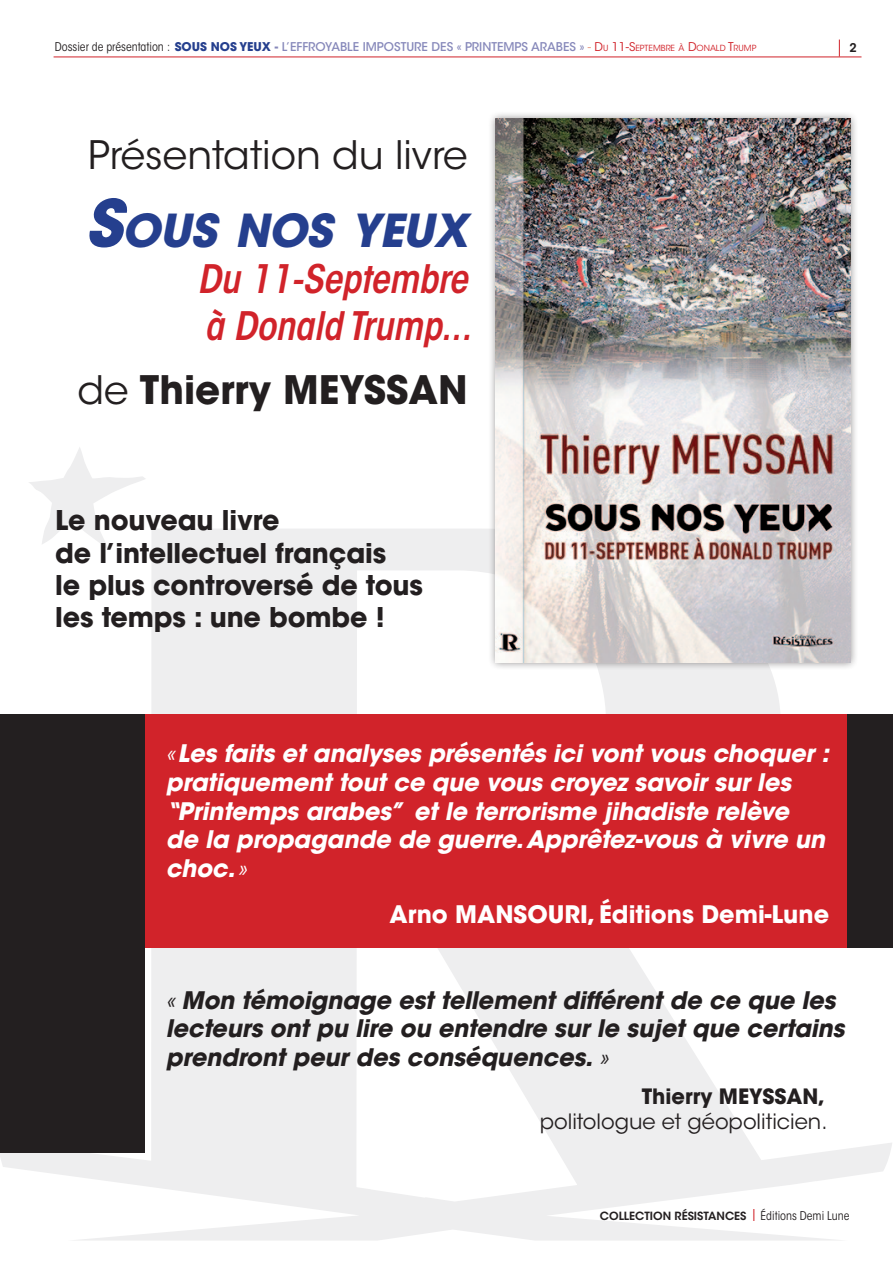
<style>
.page{position:relative;width:893px;height:1263px;background:#fff}
.page>*{position:absolute;margin:0;border:0;box-sizing:border-box;transform-origin:0 0}
.t1{font:italic 700 45.15px "ITC Avant Garde Std";letter-spacing:-.015em;color:#253f8e}
.t2{font:italic 600 condensed 39px/46.8px "ITC Avant Garde Std";letter-spacing:-.01em;color:#d1232a}
.t3{font:39px "ITC Avant Garde Std";color:#231f20}
.t4{font:700 39px "ITC Avant Garde Std";color:#231f20}
.t5{font:700 27px/32.4px "ITC Avant Garde Std";letter-spacing:-.005em;color:#231f20}
.t6{font:italic 700 24px/28.8px "ITC Avant Garde Std";letter-spacing:-.005em;color:#fff}
.t7{font:italic 700 24px/28.8px "ITC Avant Garde Std";letter-spacing:-.005em;color:#231f20}
.t8{font:700 24px "ITC Avant Garde Std";color:#fff}
.t9{font:21px "ITC Avant Garde Std";color:#231f20}
.t10{font:700 21px "ITC Avant Garde Std";color:#231f20}
.t11{font:500 12px "ITC Avant Garde Std";color:#8688ba}
.t12{font:600 12px "ITC Avant Garde Std";color:#231f20}
.t13{font:600 11.25px "ITC Avant Garde Std";color:#231f20}
.s1{font-weight:400;font-stretch:condensed;color:#231f20}
.s2{font-weight:700;color:#253f8e}
.s3{font-weight:700}
.s4{font-weight:400;color:#e59279}
.s5{font-weight:400;color:#d1232a}
.s6{font-weight:400;font-size:8.4px;color:#d1232a}
.s7{font-size:64.5px}
.s8{font-weight:400}
.s9{font-weight:700;font-size:21.6px;color:#d1232a}
.s10{font-weight:400;font-stretch:condensed;font-size:12px}
</style>
<div class="page">
<svg style="left:151px;top:529px;width:629px;height:612px;fill:#eeeeef"></svg>
<svg style="left:0;top:1141px;width:892px;height:99px;fill:#eeeeef"></svg>
<svg style="left:29px;top:447px;width:116px;height:103px"></svg>
<hr style="left:54px;top:57px;width:807px;height:1px;background:#d1232a">
<svg style="left:839px;top:40px;width:1px;height:17px"></svg>
<div style="left:0;top:714px;width:893px;height:234px;background:#d1232a"></div>
<div style="left:847px;top:714px;width:46px;height:234px;background:#231f20"></div>
<div style="left:0;top:714px;width:145px;height:438px;background:#231f20"></div>
<div style="left:488px;top:111px;width:371px;height:560px;background:#231f20;opacity:.5"></div>
<img style="left:496px;top:119px;width:354px;height:543px">
<p class="t11" style="left:55px;top:40px;width:703px"><span class="s1">Dossier de présentation :</span> <span class="s2">Sous nos yeux</span> <span class="s3">-</span> L’EFFROYABLE IMPOSTURE DES « PRINTEMPS ARABES » <span class="s4">-</span> <span class="s5">D</span><span class="s6">U</span> <span class="s5">11-S</span><span class="s6">EPTEMBRE À</span> <span class="s5">D</span><span class="s6">ONALD</span> <span class="s5">T</span><span class="s6">RUMP</span></p>
<p class="t12" style="left:850px;top:40px;width:9px">2</p>
<h2 class="t3" style="left:88px;top:131px;width:381px">Présentation du livre</h2>
<h1 class="t1" style="left:85px;top:201px;width:384px"><span class="s7">S</span>OUS NOS YEUX</h1>
<h2 class="t2" style="left:197px;top:256px;width:276px">Du 11-Septembre à Donald Trump...</h2>
<h2 class="t4" style="left:78px;top:364px;width:386px"><span class="s8">de</span> Thierry MEYSSAN</h2>
<p class="t5" style="left:55px;top:504px;width:369px">Le nouveau livre<br>de l’intellectuel français<br>le plus controversé de tous les temps : une bombe !</p>
<p class="t6" style="left:166px;top:739px;width:665px"><span class="s8">«</span>Les faits et analyses présentés ici vont vous choquer : pratiquement tout ce que vous croyez savoir sur les ‘‘Printemps arabes’’ et le terrorisme jihadiste relève<br>de la propagande de guerre. Apprêtez-vous à vivre un choc.<span class="s8">»</span></p>
<p class="t8" style="left:389px;top:898px;width:441px">Arno MANSOU RI, Éditions Demi-Lune</p>
<p class="t7" style="left:166px;top:985px;width:680px"><span class="s8">«</span> Mon témoignage est tellement différent de ce que les lecteurs ont pu lire ou entendre sur le sujet que certains prendront peur des conséquences. <span class="s8">»</span></p>
<p class="t10" style="left:642px;top:1083px;width:185px">Thierry MEYSSAN,</p>
<p class="t9" style="left:540px;top:1109px;width:289px">politologue et géopoliticien.</p>
<p class="t13" style="left:600px;top:1208px;width:251px">COLLECTION RÉSISTANCES <span class="s9">ı</span> <span class="s10">Éditions Demi Lune</span></p>
</div>
